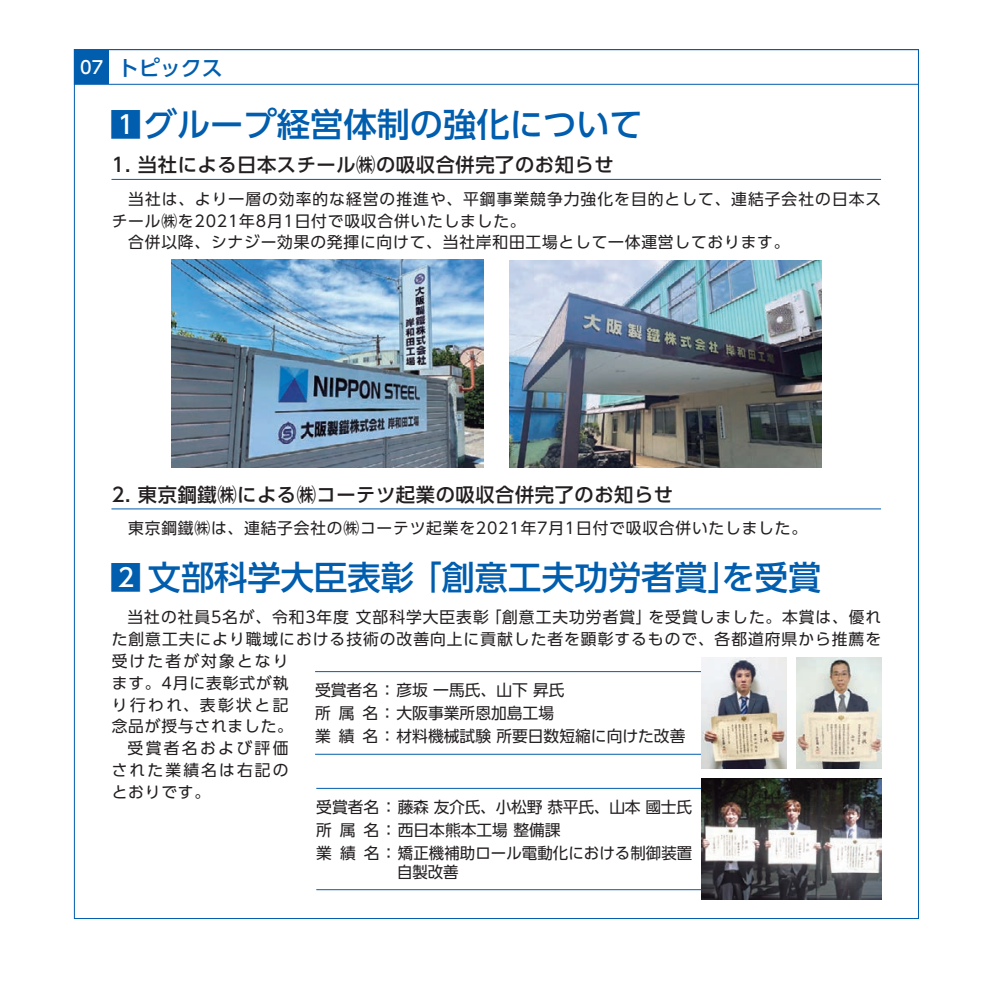
<style>
.page{position:relative;width:993px;height:993px;background:#fff}
.page>*{position:absolute;margin:0;border:0;box-sizing:border-box;transform-origin:0 0}
.t1{font:500 33.25px "UD Shin Go Pro";color:#015dad}
.t2{font:500 21px "UD Shin Go Pro";color:#015dad}
.t3{font:500 19.25px "UD Shin Go Pro";letter-spacing:.03em;color:#231f20}
.t4{font:15.75px/21.9px "UD Shin Go Pro";letter-spacing:.05em;color:#231f20}
.t5{font:15.75px/22.8px "UD Shin Go Pro";letter-spacing:.005em;color:#231f20}
.t6{font:15.75px/22.8px "UD Shin Go Pro";color:#231f20}
.t7{font:15.75px "UD Shin Go Pro";letter-spacing:.135em;color:#231f20}
.t8{font:15.75px "UD Shin Go Pro";letter-spacing:.16em;color:#231f20}
.t9{font:15.75px "UD Shin Go Pro";letter-spacing:.15em;color:#231f20}
.s1{font-size:17.5px;color:#fff}
.s2{font-size:24.85px;color:#fff}
</style>
<div class="page">
<div style="left:74px;top:50px;width:35px;height:34px;background:#015dad"></div>
<div style="left:74px;top:49px;width:844px;height:36px;border:1px solid #015dad"></div>
<hr style="left:315px;top:671px;width:386px;height:1px;background:#015dad">
<hr style="left:315px;top:753px;width:386px;height:1px;background:#015dad">
<img style="left:796px;top:657px;width:84px;height:111px">
<hr style="left:316px;top:787px;width:385px;height:1px;background:#015dad">
<hr style="left:316px;top:888px;width:385px;height:1px;background:#015dad">
<img style="left:701px;top:778px;width:179px;height:120px">
<hr style="left:111px;top:508px;width:769px;height:1px;background:#015dad">
<img style="left:701px;top:657px;width:85px;height:111px">
<img style="left:509px;top:260px;width:312px;height:207px">
<img style="left:171px;top:260px;width:312px;height:207px">
<hr style="left:111px;top:179px;width:769px;height:1px;background:#015dad">
<h2 class="t2" style="left:80px;top:50px;width:144px"><span class="s1">07</span> トピックス</h2>
<h1 class="t1" style="left:109px;top:98px;width:535px">■<span class="s2">1</span> グループ経営体制の強化について</h1>
<p class="t3" style="left:112px;top:149px;width:503px">1. 当社による日本スチール㈱の吸収合併完了のお知らせ</p>
<p class="t4" style="left:112px;top:187px;width:770px">　当社は、より一層の効率的な経営の推進や、平鋼事業競争力強化を目的として、連結子会社の日本スチール㈱を2021年8月1日付で吸収合併いたしました。<br>　合併以降、シナジー効果の発揮に向けて、当社岸和田工場として一体運営しております。</p>
<p class="t3" style="left:112px;top:479px;width:562px">2. 東京鋼鐵㈱による㈱コーテツ起業の吸収合併完了のお知らせ</p>
<p class="t4" style="left:112px;top:517px;width:696px">　東京鋼鐵㈱は、連結子会社の㈱コーテツ起業を2021年7月1日付で吸収合併いたしました。</p>
<h1 class="t1" style="left:109px;top:550px;width:713px">■<span class="s2">2</span> 文部科学大臣表彰 「創意工夫功労者賞」を受賞</h1>
<p class="t4" style="left:127px;top:605px;width:755px">当社の社員5名が、令和3年度文部科学大臣表彰「創意工夫功労者賞」を受賞しました。本賞は、優れ</p>
<p class="t4" style="left:112px;top:627px;width:770px">た創意工夫により職域における技術の改善向上に貢献した者を顕彰するもので、各都道府県から推薦を</p>
<p class="t7" style="left:112px;top:647px;width:178px">受けた者が対象となり</p>
<p class="t4" style="left:112px;top:671px;width:178px">ます。4月に表彰式が執</p>
<p class="t8" style="left:112px;top:691px;width:178px">り行われ、表彰状と記</p>
<p class="t4" style="left:112px;top:714px;width:183px">念品が授与されました。</p>
<p class="t9" style="left:127px;top:735px;width:162px">受賞者名および評価</p>
<p class="t7" style="left:112px;top:757px;width:178px">された業績名は右記の</p>
<p class="t4" style="left:112px;top:780px;width:100px">とおりです。</p>
<p class="t6" style="left:315px;top:678px;width:372px">受賞者名 ： 彦坂 一馬氏、山下 昇氏<br>所属名 ： 大阪事業所恩加島工場<br>業績名 ： 材料機械試験 所要日数短縮に向けた改善</p>
<p class="t5" style="left:316px;top:795px;width:377px">受賞者名 ： 藤森友介氏、小松野恭平氏、山本國士氏所属名 ： 西日本熊本工場 整備課<br>業績名 ： 矯正機補助ロール電動化における制御装置</p>
</div>
